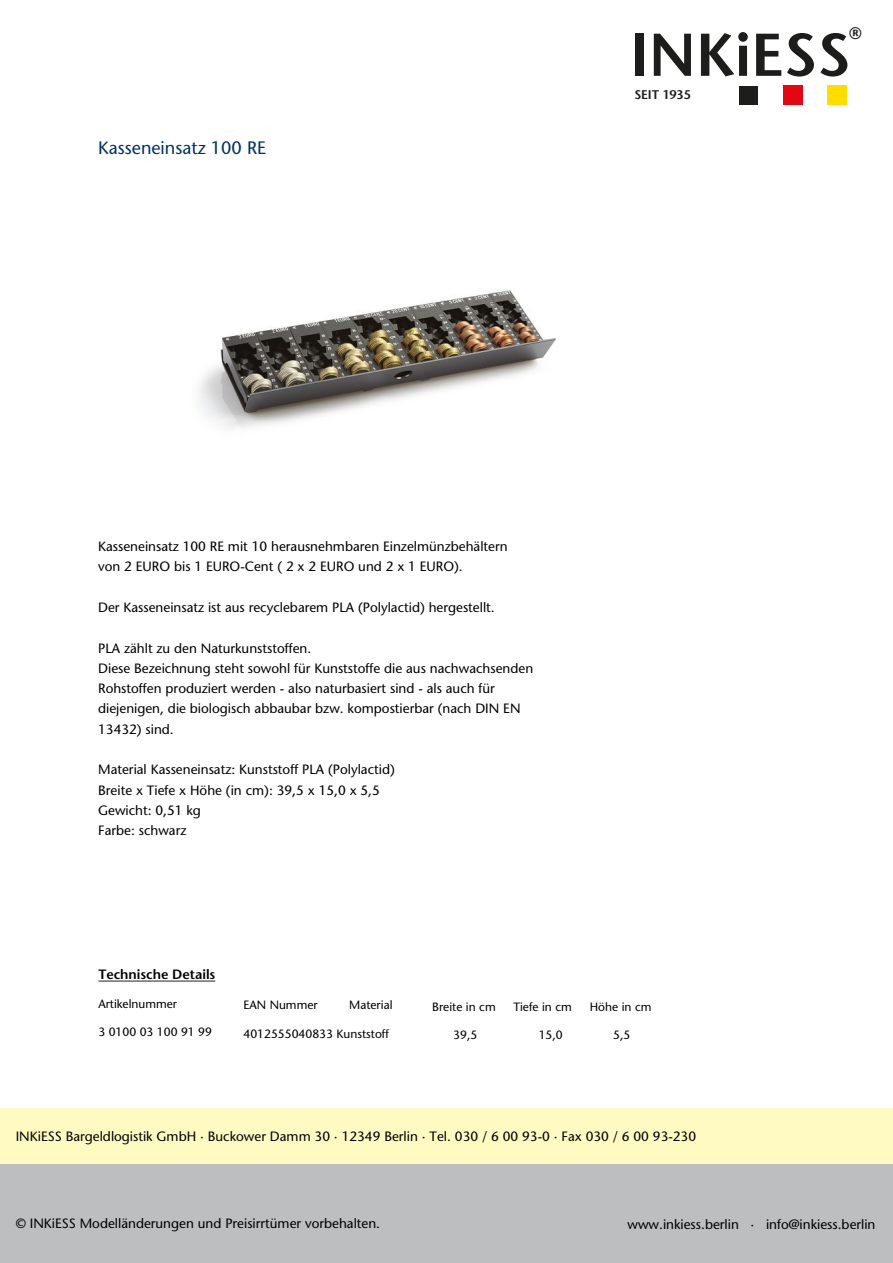
<style>
.page{position:relative;width:893px;height:1263px;background:#fff}
.page>*{position:absolute;margin:0;border:0;box-sizing:border-box;transform-origin:0 0}
.t1{font:600 60.15px "Stone Sans Std";color:#1d1d1b}
.t2{font:500 18px "Stone Sans Std";color:#036}
.t3{font:600 16.65px "Stone Sans Std";color:#1d1d1b}
.t4{font:500 13.5px/20.2px "Stone Sans Std";color:#000}
.t5{font:600 13.5px "Stone Sans Std";color:#000}
.t6{font:600 12.6px "Stone Sans Std";letter-spacing:-.01em;color:#1d1d1b}
.t7{font:500 12px "Stone Sans Std";color:#000}
</style>
<div class="page">
<img style="left:199px;top:290px;width:357px;height:139px">
<hr style="left:98px;top:980px;width:117px;height:1px;background:#000">
<div style="left:0;top:1163px;width:893px;height:100px;background:#bcbec0"></div>
<div style="left:0;top:1108px;width:893px;height:55px;background:#fffac2"></div>
<div style="left:827px;top:85px;width:19px;height:20px;background:#fd0"></div>
<div style="left:739px;top:86px;width:19px;height:19px;background:#1d1d1b"></div>
<div style="left:783px;top:85px;width:19px;height:20px;background:#e30613"></div>
<h2 class="t2" style="left:98px;top:137px;width:169px">Kasseneinsatz 100 RE</h2>
<h1 class="t1" style="left:630px;top:19px;width:222px">INKiESS</h1>
<p class="t3" style="left:849px;top:23px;width:14px">®</p>
<p class="t6" style="left:634px;top:87px;width:58px">SEIT 1935</p>
<p class="t4" style="left:98px;top:536px;width:411px">Kasseneinsatz 100 RE mit 10 herausnehmbaren Einzelmünzbehältern von 2 EURO bis 1 EURO-Cent ( 2 x 2 EURO und 2 x 1 EURO).</p>
<p class="t4" style="left:98px;top:597px;width:398px">Der Kasseneinsatz ist aus recyclebarem PLA (Polylactid) hergestellt.</p>
<p class="t4" style="left:98px;top:638px;width:437px">PLA zählt zu den Naturkunststoffen.<br>Diese Bezeichnung steht sowohl für Kunststoffe die aus nachwachsenden Rohstoffen produziert werden - also naturbasiert sind - als auch für diejenigen, die biologisch abbaubar bzw. kompostierbar (nach DIN EN 13432) sind.</p>
<p class="t4" style="left:98px;top:760px;width:298px">Material Kasseneinsatz: Kunststoff PLA (Polylactid)<br>Breite x Tiefe x Höhe (in cm): 39,5 x 15,0 x 5,5<br>Gewicht: 0,51 kg<br>Farbe: schwarz</p>
<p class="t5" style="left:98px;top:966px;width:119px">Technische Details</p>
<p class="t7" style="left:98px;top:997px;width:80px">Artikelnummer</p>
<p class="t7" style="left:98px;top:1025px;width:115px">3 0100 03 100 91 99</p>
<p class="t7" style="left:243px;top:998px;width:76px">EAN Nummer</p>
<p class="t7" style="left:349px;top:998px;width:45px">Material</p>
<p class="t7" style="left:243px;top:1027px;width:147px">4012555040833 Kunststoff</p>
<p class="t7" style="left:432px;top:999px;width:65px">Breite in cm</p>
<p class="t7" style="left:513px;top:999px;width:60px">Tiefe in cm</p>
<p class="t7" style="left:590px;top:999px;width:63px">Höhe in cm</p>
<p class="t7" style="left:453px;top:1027px;width:26px">39,5</p>
<p class="t7" style="left:539px;top:1027px;width:26px">15,0</p>
<p class="t7" style="left:613px;top:1027px;width:19px">5,5</p>
<p class="t4" style="left:16px;top:1126px;width:682px">INKiESS Bargeldlogistik GmbH · Buckower Damm 30 · 12349 Berlin · Tel. 030 / 6 00 93-0 · Fax 030 / 6 00 93-230</p>
<p class="t4" style="left:16px;top:1213px;width:366px">© INKiESS Modelländerungen und Preisirrtümer vorbehalten.</p>
<p class="t4" style="left:628px;top:1214px;width:249px">www.inkiess.berlin · info@inkiess.berlin</p>
</div>
